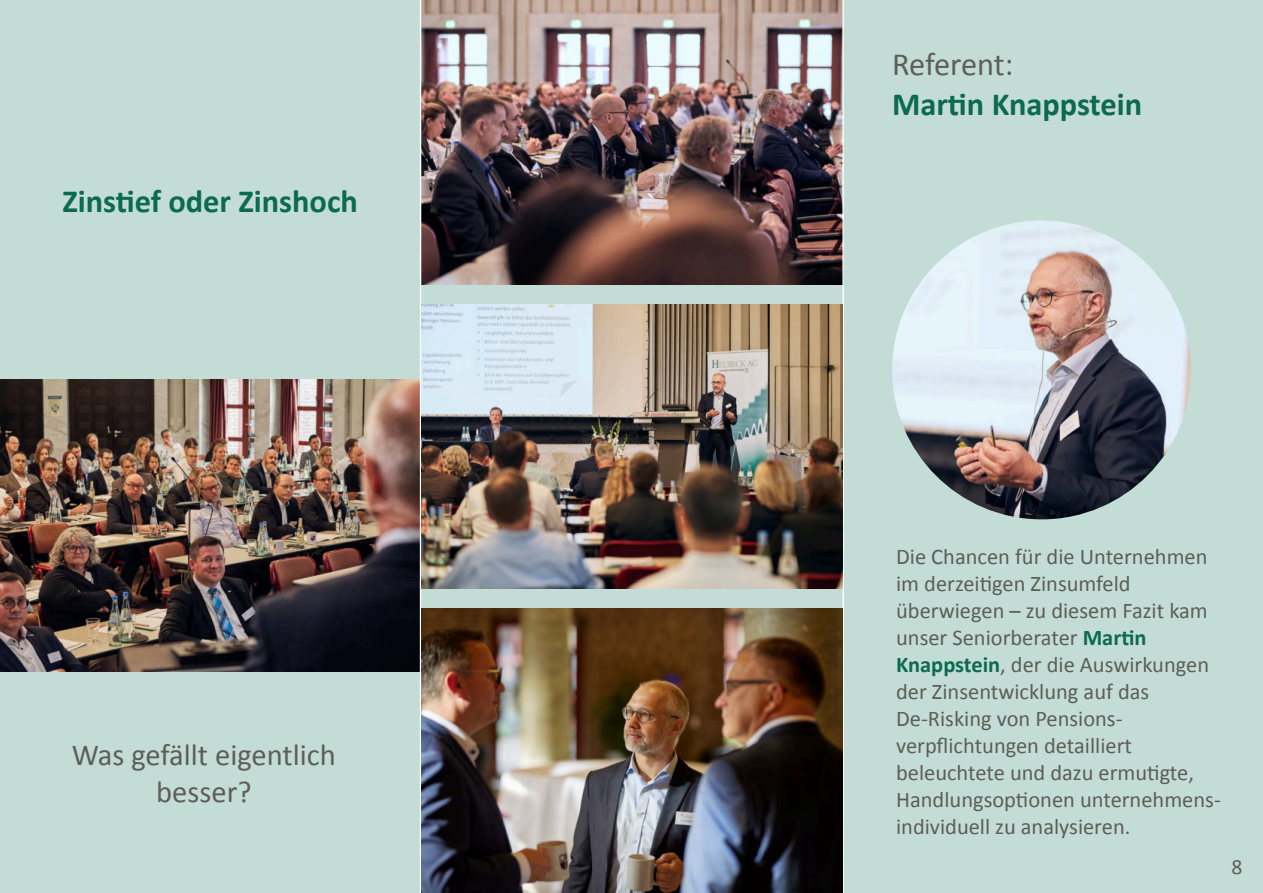
<style>
.page{position:relative;width:1263px;height:893px;background:#c3ddd6}
.page>*{position:absolute;margin:0;border:0;box-sizing:border-box;transform-origin:0 0}
.t1{font:700 32.4px "Calibri";color:#0c6a51}
.t2{font:32.4px "Calibri";letter-spacing:-.01em;color:#5e5e59}
.t3{font:30.6px/36.8px "Calibri";color:#5e5e59;text-align:center}
.t4{font:22.35px/26.8px "Calibri";color:#5e5e59}
.t5{font:21.6px "Calibri";color:#5e5e59}
.s1{font-weight:700;color:#0c6a51}
</style>
<div class="page">
<img style="left:421px;top:0;width:421px;height:285px">
<img style="left:892px;top:220px;width:299px;height:299px;border-radius:149px">
<img style="left:0;top:379px;width:420px;height:293px">
<hr style="left:420px;top:0;width:1px;height:893px;background:#fff">
<hr style="left:842px;top:0;width:2px;height:893px;background:#fff">
<img style="left:421px;top:304px;width:421px;height:284px">
<img style="left:422px;top:608px;width:420px;height:285px">
<h1 class="t1" style="left:62px;top:179px;width:297px">Zinstief oder Zinshoch</h1>
<h2 class="t3" style="left:72px;top:735px;width:266px">Was gefällt eigentlich besser?</h2>
<h1 class="t2" style="left:892px;top:42px;width:123px">Referent:</h1>
<h1 class="t1" style="left:892px;top:81px;width:251px">Martin Knappstein</h1>
<p class="t4" style="left:896px;top:543px;width:326px">Die Chancen für die Unternehmen im derzeitigen Zinsumfeld überwiegen – zu diesem Fazit kam unser Seniorberater <span class="s1">Martin<br>Knappstein</span>, der die Auswirkungen der Zinsentwicklung auf das<br>De-Risking von Pensions&shy;verpflichtungen detailliert beleuchtete und dazu ermutigte,<br>Handlungsoptionen unternehmens&shy;individuell zu analysieren.</p>
<p class="t5" style="left:1231px;top:854px;width:12px">8</p>
</div>
